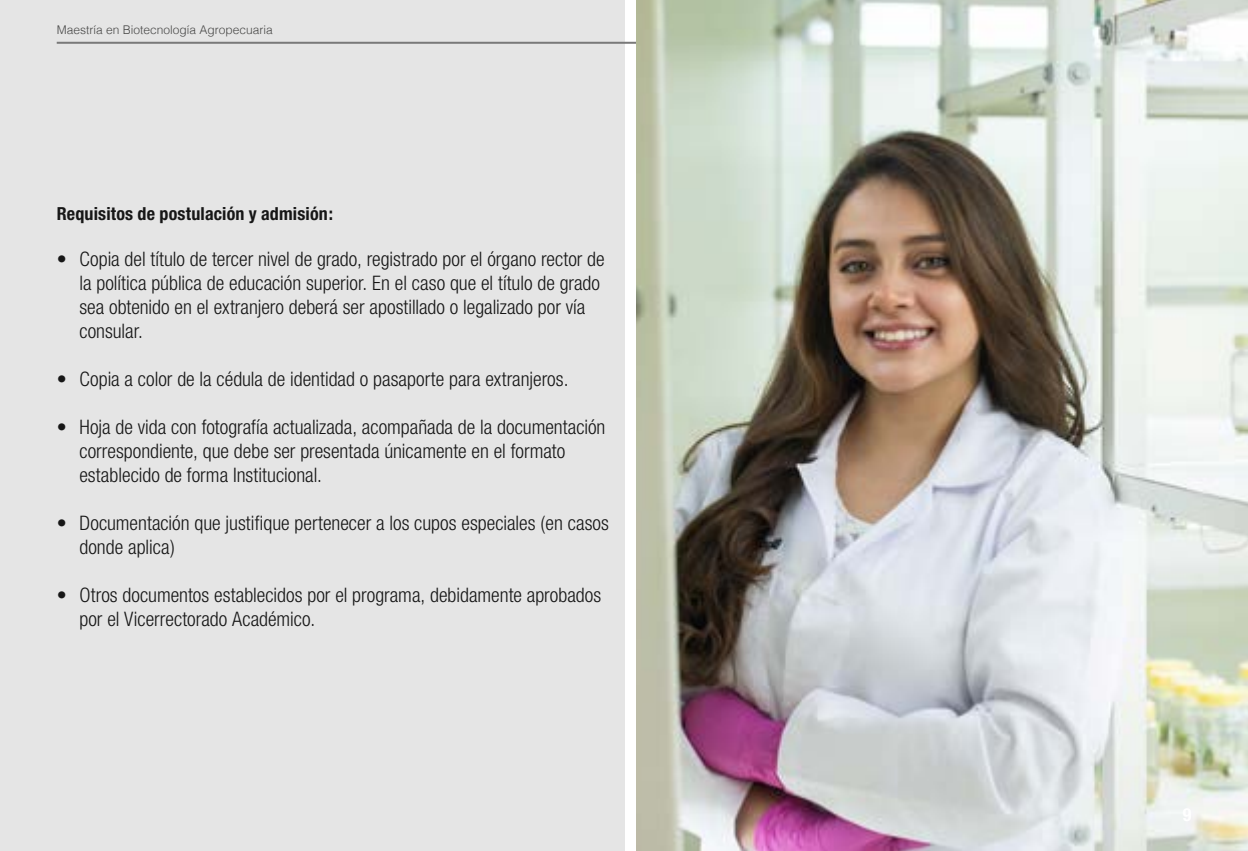
<style>
.page{position:relative;width:1248px;height:851px;background:#fff}
.page>*{position:absolute;margin:0;border:0;box-sizing:border-box;transform-origin:0 0}
.t1{font:300 condensed 20px/24px "Helvetica Neue";color:#000}
.t2{font:700 condensed 18px "Helvetica Neue";letter-spacing:.01em;color:#000}
.t3{font:300 12px "Helvetica";color:#3c3c3b}
</style>
<div class="page">
<div style="left:0;top:0;width:624px;height:850px;background:#e5e5e5"></div>
<img style="left:636px;top:0;width:611px;height:850px">
<p class="t3" style="left:57px;top:20px;width:218px">Maestría en Biotecnología Agropecuaria</p>
<p class="t2" style="left:57px;top:203px;width:278px">Requisitos de postulación y admisión:</p>
<p class="t1" style="left:79px;top:247px;width:527px;text-indent:-23px">• Copia del título de tercer nivel de grado, registrado por el órgano rector de la política pública de educación superior. En el caso que el título de grado sea obtenido en el extranjero deberá ser apostillado o legalizado por vía consular.</p>
<p class="t1" style="left:57px;top:367px;width:513px">• Copia a color de la cédula de identidad o pasaporte para extranjeros.</p>
<p class="t1" style="left:79px;top:415px;width:527px;text-indent:-23px">• Hoja de vida con fotografía actualizada, acompañada de la documentación correspondiente, que debe ser presentada únicamente en el formato establecido de forma Institucional.</p>
<p class="t1" style="left:79px;top:511px;width:531px;text-indent:-23px">• Documentación que justifique pertenecer a los cupos especiales (en casos donde aplica)</p>
<p class="t1" style="left:79px;top:583px;width:523px;text-indent:-23px">• Otros documentos establecidos por el programa, debidamente aprobados por el Vicerrectorado Académico.</p>
</div>
